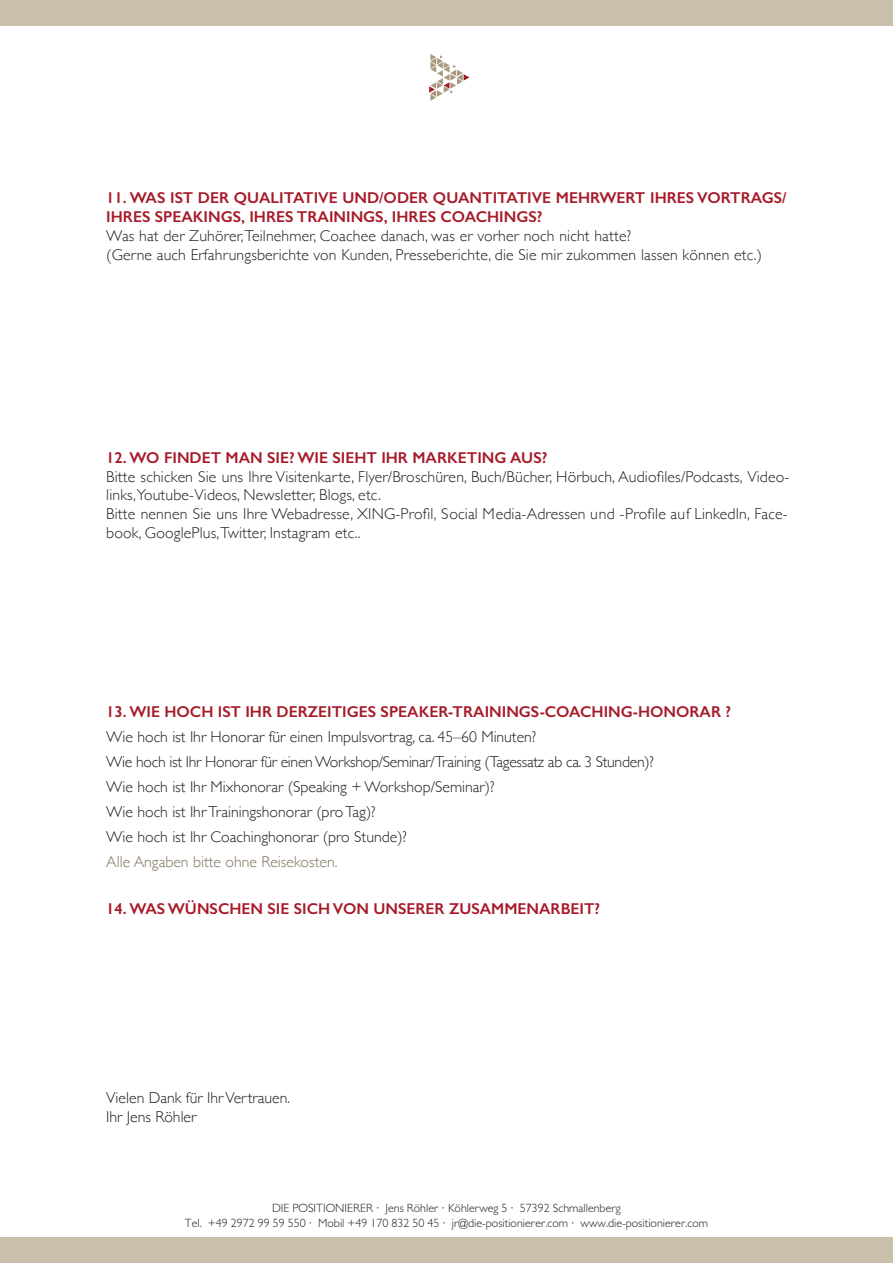
<style>
.page{position:relative;width:893px;height:1263px;background:#fff}
.page>*{position:absolute;margin:0;border:0;box-sizing:border-box;transform-origin:0 0}
.t1{font:300 15.75px/18.9px "Gill Sans";letter-spacing:.01em;color:#231f20}
.t2{font:600 15.75px/18.9px "Gill Sans";color:#a61a28}
.t3{font:300 15.75px "Gill Sans";color:#80745f}
.t4{font:300 12px/14.4px "Gill Sans";color:#231f20;text-align:center}
</style>
<div class="page">
<svg style="left:429px;top:54px;width:40px;height:47px"></svg>
<div style="left:0;top:0;width:893px;height:26px;background:#cabfaa"></div>
<div style="left:0;top:1237px;width:893px;height:26px;background:#cabfaa"></div>
<p class="t2" style="left:106px;top:188px;width:682px">11. WAS IST DER QUALITATIVE UND/ODER QUANTITATIVE MEHRWERT IHRES VORTRAGS/<br>IHRES SPEAKINGS, IHRES TRAININGS, IHRES COACHINGS?</p>
<p class="t1" style="left:106px;top:226px;width:657px">Was hat der Zuhörer, Teilnehmer, Coachee danach, was er vorher noch nicht hatte?<br>(Gerne auch Erfahrungsberichte von Kunden, Presseberichte, die Sie mir zukommen lassen können etc.)</p>
<p class="t2" style="left:106px;top:448px;width:443px">12. WO FINDET MAN SIE? WIE SIEHT IHR MARKETING AUS?</p>
<p class="t1" style="left:106px;top:466px;width:685px">Bitte schicken Sie uns Ihre Visitenkarte, Flyer/Broschüren, Buch/Bücher, Hörbuch, Audiofiles/Podcasts, Video&shy;links,Youtube-Videos, Newsletter, Blogs, etc.<br>Bitte nennen Sie uns Ihre Webadresse, XING-Profil, Social Media-Adressen und -Profile auf LinkedIn, Face&shy;book, GooglePlus,Twitter, Instagram etc..</p>
<p class="t2" style="left:106px;top:702px;width:626px">13. WIE HOCH IST IHR DERZEITIGES SPEAKER-TRAININGS-COACHING-HONORAR ?</p>
<p class="t1" style="left:106px;top:724px;width:549px;line-height:24.9px">Wie hoch ist Ihr Honorar für einen Impulsvortrag, ca. 45–60 Minuten?<br>Wie hoch ist Ihr Honorar für einen Workshop/Seminar/Training (Tagessatz ab ca. 3 Stunden)?<br>Wie hoch ist Ihr Mixhonorar (Speaking + Workshop/Seminar)?<br>Wie hoch ist Ihr Trainingshonorar (pro Tag)?<br>Wie hoch ist Ihr Coachinghonorar (pro Stunde)?</p>
<p class="t3" style="left:106px;top:849px;width:233px">Alle Angaben bitte ohne Reisekosten.</p>
<p class="t2" style="left:106px;top:899px;width:495px">14. WAS WÜNSCHEN SIE SICH VON UNSERER ZUSAMMENARBEIT?</p>
<p class="t1" style="left:106px;top:1087px;width:185px">Vielen Dank für Ihr Vertrauen.<br>Ihr Jens Röhler</p>
<p class="t4" style="left:185px;top:1201px;width:525px">DIE POSITIONIERER · Jens Röhler · Köhlerweg 5 · 57392 Schmallenberg<br>Tel. +49 2972 99 59 550 · Mobil +49 170 832 50 45 · jr@die-positionierer.com · www.die-positionierer.com</p>
</div>
